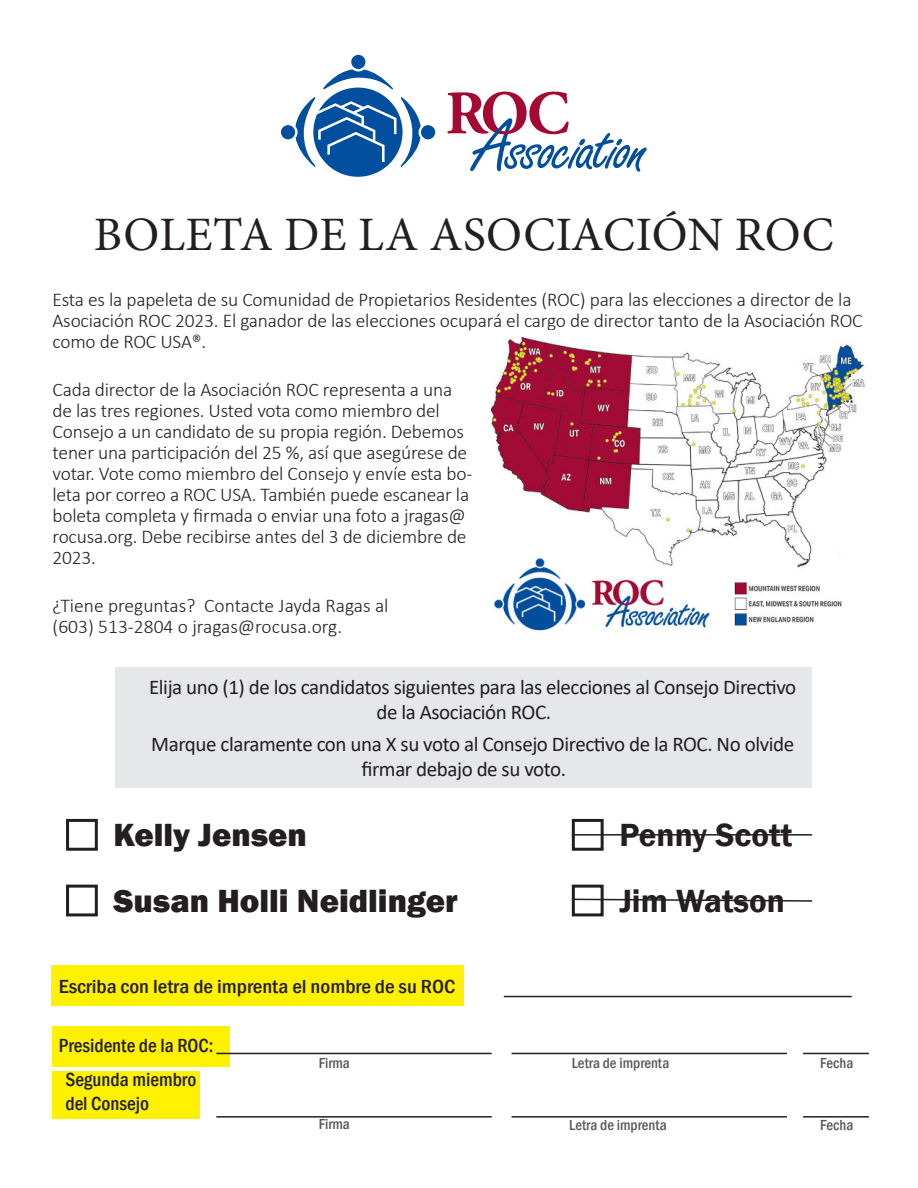
<style>
.page{position:relative;width:918px;height:1188px;background:#fff}
.page>*{position:absolute;margin:0;border:0;box-sizing:border-box;transform-origin:0 0}
.t1{font:48px "Minion Pro";letter-spacing:.005em;color:#231f20}
.t2{font:800 33px "Franklin Gothic";color:#231f20}
.t3{font:600 33px "Franklin Gothic";color:#231f20}
.t4{font:21px/25.2px "Calibri";letter-spacing:-.02em;color:#231f20}
.t5{font:300 19.5px/21px "Calibri";letter-spacing:-.01em;color:#231f20}
.t6{font:500 condensed 19.5px/23.4px "Franklin Gothic";color:#231f20}
.t7{font:500 condensed 19.5px "Franklin Gothic";color:#231f20;scale:1.1 1}
.t8{font:500 condensed 15px "Franklin Gothic";color:#57585a}
</style>
<div class="page">
<div style="left:52px;top:966px;width:412px;height:40px;background:#fff101"></div>
<div style="left:53px;top:1026px;width:177px;height:40px;background:#fff101"></div>
<div style="left:53px;top:1071px;width:147px;height:48px;background:#fff101"></div>
<div style="left:421px;top:125px;width:14px;height:14px;background:#014f9e;border-radius:50%"></div>
<div style="left:281px;top:125px;width:14px;height:14px;background:#014f9e;border-radius:50%"></div>
<div style="left:351px;top:55px;width:14px;height:14px;background:#014f9e;border-radius:50%"></div>
<svg style="left:447px;top:92px;width:200px;height:80px"></svg>
<svg style="left:295px;top:69px;width:126px;height:108px"></svg>
<img style="left:490px;top:336px;width:377px;height:295px">
<div style="left:116px;top:667px;width:696px;height:120px;background:#e6e7e9"></div>
<div style="left:66px;top:819px;width:32px;height:32px;border:3px solid #231f20"></div>
<div style="left:572px;top:819px;width:32px;height:32px;border:3px solid #231f20"></div>
<div style="left:66px;top:885px;width:32px;height:31px;border:3px solid #231f20"></div>
<div style="left:572px;top:885px;width:32px;height:31px;border:3px solid #231f20"></div>
<hr style="left:504px;top:996px;width:348px;height:1px;background:#231f20">
<hr style="left:216px;top:1116px;width:276px;height:2px;background:#231f20">
<hr style="left:512px;top:1116px;width:275px;height:2px;background:#231f20">
<hr style="left:803px;top:1116px;width:66px;height:2px;background:#231f20">
<hr style="left:216px;top:1053px;width:276px;height:1px;background:#231f20">
<hr style="left:512px;top:1053px;width:275px;height:1px;background:#231f20">
<hr style="left:803px;top:1053px;width:66px;height:1px;background:#231f20">
<hr style="left:572px;top:834px;width:240px;height:2px;background:#231f20">
<svg style="left:571px;top:898px;width:242px;height:4px"></svg>
<h1 class="t1" style="left:94px;top:205px;width:742px">BOLETA DE LA ASOCIACIÓN ROC</h1>
<p class="t5" style="left:53px;top:289px;width:812px">Esta es la papeleta de su Comunidad de Propietarios Residentes (ROC) para las elecciones a director de la<br>Asociación ROC 2023. El ganador de las elecciones ocupará el cargo de director tanto de la Asociación ROC como de ROC USA®.</p>
<p class="t5" style="left:53px;top:379px;width:421px">Cada director de la Asociación ROC representa a una de las tres regiones. Usted vota como miembro del Consejo a un candidato de su propia región. Debemos tener una participación del 25 %, así que asegúrese de votar. Vote como miembro del Consejo y envíe esta bo&shy;leta por correo a ROC USA. También puede escanear la boleta completa y firmada o enviar una foto a jragas@ rocusa.org. Debe recibirse antes del 3 de diciembre de 2023.</p>
<p class="t5" style="left:53px;top:595px;width:337px">¿Tiene preguntas? Contacte Jayda Ragas al (603) 513-2804 o jragas@rocusa.org.</p>
<p class="t4" style="left:376px;top:674px;width:421px;text-indent:-227px">Elija uno (1) de los candidatos siguientes para las elecciones al Consejo Directivo de la Asociación ROC.</p>
<p class="t4" style="left:361px;top:731px;width:434px;text-indent:-210px">Marque claramente con una X su voto al Consejo Directivo de la ROC. No olvide firmar debajo de su voto.</p>
<h2 class="t2" style="left:114px;top:821px;width:195px">Kelly Jensen</h2>
<h2 class="t3" style="left:619px;top:821px;width:174px">Penny Scott</h2>
<h2 class="t2" style="left:114px;top:887px;width:346px">Susan Holli Neidlinger</h2>
<h2 class="t3" style="left:619px;top:887px;width:167px">Jim Watson</h2>
<p class="t7" style="left:59px;top:978px;width:362px">Escriba con letra de imprenta el nombre de su ROC</p>
<p class="t6" style="left:59px;top:1034px;width:156px">Presidente de la ROC:</p>
<p class="t6" style="left:65px;top:1069px;width:133px">Segunda miembro del Consejo</p>
<p class="t8" style="left:319px;top:1057px;width:33px">Firma</p>
<p class="t8" style="left:319px;top:1118px;width:33px">Firma</p>
<p class="t8" style="left:572px;top:1057px;width:99px">Letra de imprenta</p>
<p class="t8" style="left:820px;top:1057px;width:35px">Fecha</p>
<p class="t8" style="left:569px;top:1119px;width:99px">Letra de imprenta</p>
<p class="t8" style="left:820px;top:1119px;width:35px">Fecha</p>
</div>
